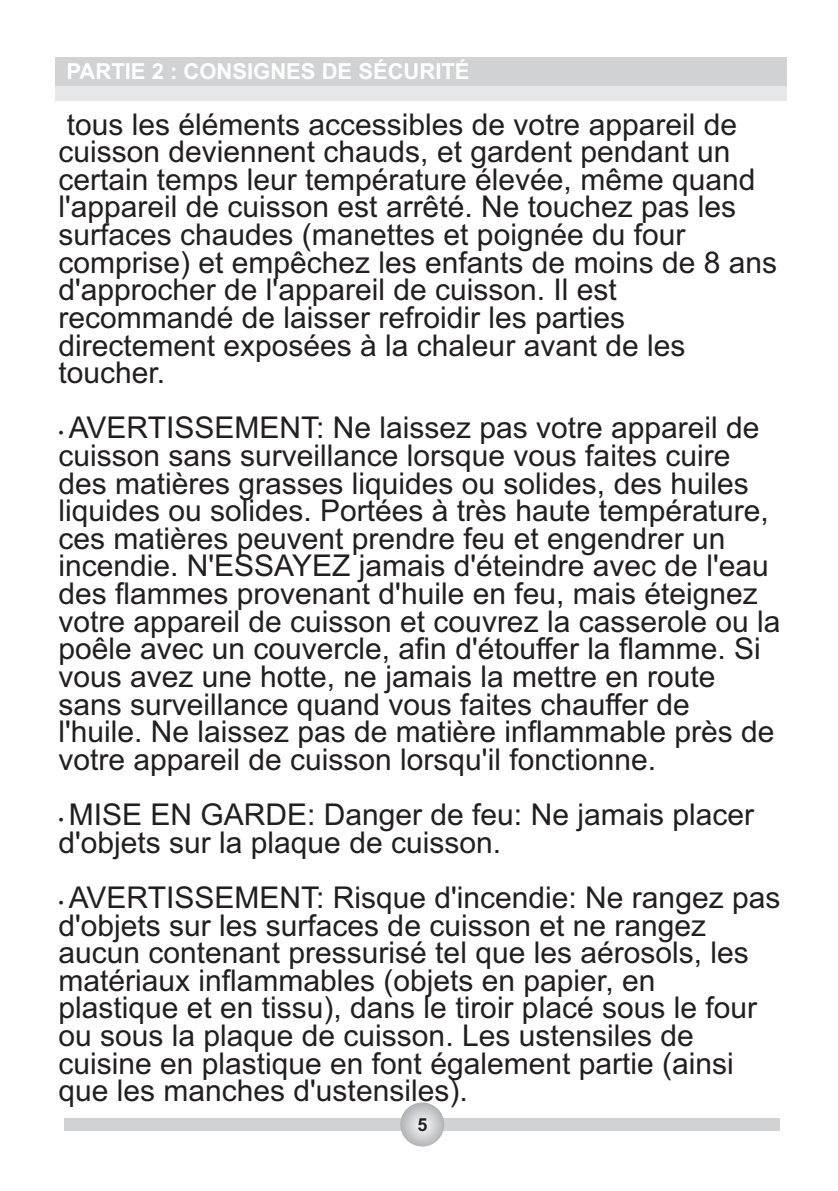
<style>
.page{position:relative;width:838px;height:1191px;background:#fff}
.page>*{position:absolute;margin:0;border:0;box-sizing:border-box;transform-origin:0 0}
.t1{font:30px/27.6px "Arial";color:#231f20}
.t2{font:700 22px "Arial";color:#fff}
.t3{font:700 18px "Arial";color:#231f20}
</style>
<div class="page">
<div style="left:55px;top:57px;width:732px;height:28px;background:#d1d2d4"></div>
<div style="left:56px;top:87px;width:731px;height:14px;background:#e6e7e9"></div>
<div style="left:65px;top:1117px;width:715px;height:13px;background:#d1d2d4"></div>
<svg style="left:400px;top:1102px;width:44px;height:44px"></svg>
<p class="t2" style="left:67px;top:63px;width:404px">PARTIE 2 : CONSIGNES DE SÉCURITÉ</p>
<p class="t1" style="left:58px;top:113px;width:720px">tous les éléments accessibles de votre appareil de cuisson deviennent chauds, et gardent pendant un certain temps leur température élevée, même quand l'appareil de cuisson est arrêté. Ne touchez pas les surfaces chaudes (manettes et poignée du four comprise) et empêchez les enfants de moins de 8 ans d'approcher de l'appareil de cuisson. Il est recommandé de laisser refroidir les parties directement exposées à la chaleur avant de les toucher.</p>
<p class="t1" style="left:58px;top:416px;width:723px;text-indent:10px">AVERTISSEMENT: Ne laissez pas votre appareil de cuisson sans surveillance lorsque vous faites cuire des matières grasses liquides ou solides, des huiles liquides ou solides. Portées à très haute température, ces matières peuvent prendre feu et engendrer un incendie. N'ESSAYEZ jamais d'éteindre avec de l'eau des flammes provenant d'huile en feu, mais éteignez votre appareil de cuisson et couvrez la casserole ou la poêle avec un couvercle, afin d'étouffer la flamme. Si vous avez une hotte, ne jamais la mettre en route sans surveillance quand vous faites chauffer de l'huile. Ne laissez pas de matière inflammable près de votre appareil de cuisson lorsqu'il fonctionne.</p>
<p class="t1" style="left:58px;top:803px;width:697px;text-indent:10px">MISE EN GARDE: Danger de feu: Ne jamais placer d'objets sur la plaque de cuisson.</p>
<p class="t1" style="left:58px;top:886px;width:723px;text-indent:10px">AVERTISSEMENT: Risque d'incendie: Ne rangez pas d'objets sur les surfaces de cuisson et ne rangez aucun contenant pressurisé tel que les aérosols, les matériaux inflammables (objets en papier, en plastique et en tissu), dans le tiroir placé sous le four ou sous la plaque de cuisson. Les ustensiles de cuisine en plastique en font également partie (ainsi que les manches d'ustensiles).</p>
<p class="t3" style="left:418px;top:1117px;width:12px">5</p>
</div>
